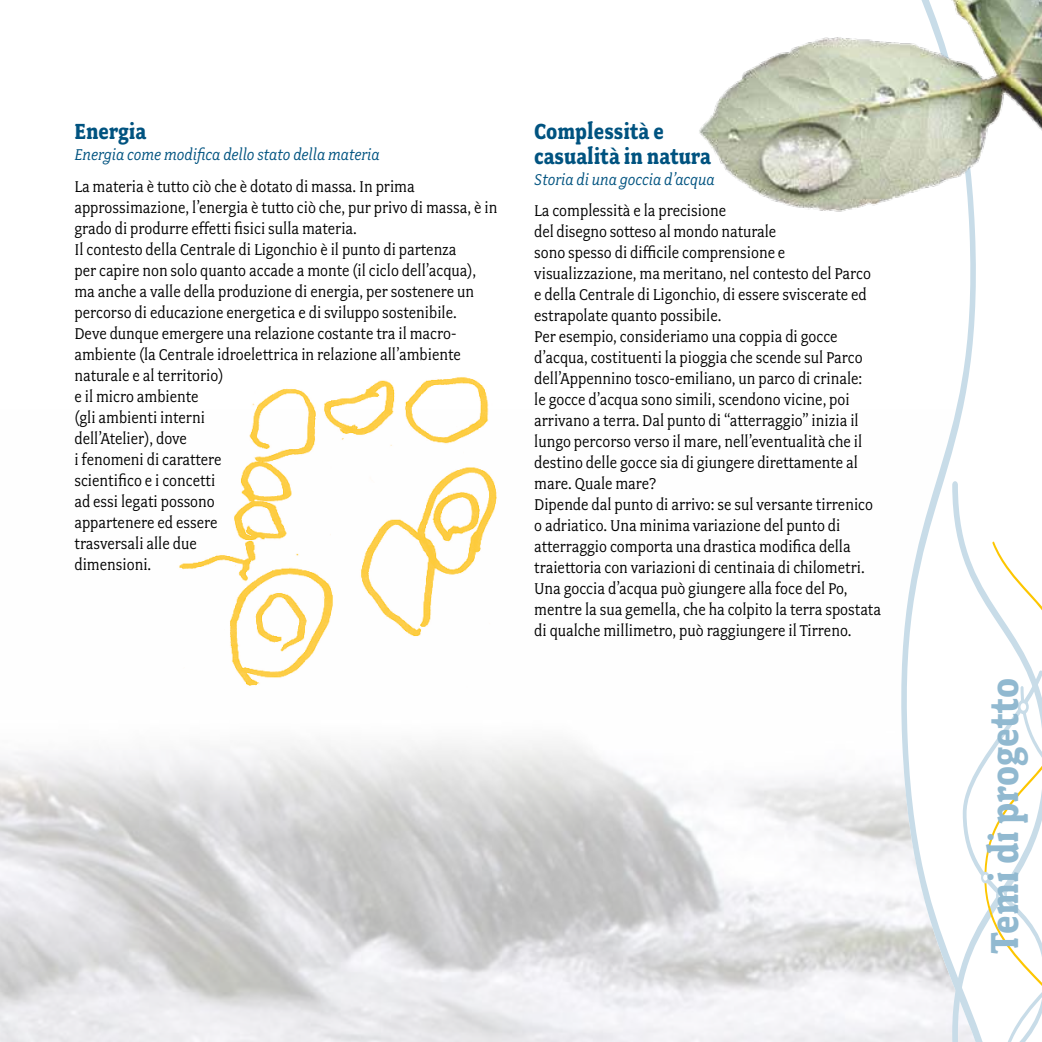
<style>
.page{position:relative;width:1042px;height:1042px;background:#fff}
.page>*{position:absolute;margin:0;border:0;box-sizing:border-box;transform-origin:0 0}
.t1{font:700 43.75px "Fairplex Narrow";color:#91b9d0}
.t2{font:700 24.5px/24.5px "Fairplex Narrow";color:#005380}
.t3{font:17.5px/21px "Fairplex Narrow";color:#000}
.t4{font:italic 17.5px "Fairplex Narrow";color:#005380}
</style>
<div class="page">
<img style="left:178px;top:377px;width:320px;height:310px">
<svg style="left:1019px;top:580px;width:23px;height:462px"></svg>
<svg style="left:869px;top:251px;width:150px;height:791px"></svg>
<img style="left:699px;top:0;width:343px;height:251px">
<h2 class="t2" style="left:74px;top:119px;width:74px">Energia</h2>
<p class="t4" style="left:74px;top:145px;width:307px">Energia come modifica dello stato della materia</p>
<p class="t3" style="left:74px;top:176px;width:424px">La materia è tutto ciò che è dotato di massa. In prima approssimazione, l’energia è tutto ciò che, pur privo di massa, è in grado di produrre effetti fisici sulla materia.<br>Il contesto della Centrale di Ligonchio è il punto di partenza<br>per capire non solo quanto accade a monte (il ciclo dell’acqua), ma anche a valle della produzione di energia, per sostenere un percorso di educazione energetica e di sviluppo sostenibile.<br>Deve dunque emergere una relazione costante tra il macro&shy;ambiente (la Centrale idroelettrica in relazione all’ambiente naturale e al territorio)<br>e il micro ambiente<br>(gli ambienti interni<br>dell’Atelier), dove<br>i fenomeni di carattere<br>scientifico e i concetti<br>ad essi legati possono<br>appartenere ed essere<br>trasversali alle due<br>dimensioni.</p>
<h2 class="t2" style="left:534px;top:119px;width:178px">Complessità e casualità in natura</h2>
<p class="t4" style="left:534px;top:169px;width:182px">Storia di una goccia d’acqua</p>
<p class="t3" style="left:534px;top:200px;width:348px">La complessità e la precisione<br>del disegno sotteso al mondo naturale<br>sono spesso di difficile comprensione e visualizzazione, ma meritano, nel contesto del Parco e della Centrale di Ligonchio, di essere sviscerate ed estrapolate quanto possibile.<br>Per esempio, consideriamo una coppia di gocce d’acqua, costituenti la pioggia che scende sul Parco dell’Appennino tosco-emiliano, un parco di crinale:<br>le gocce d’acqua sono simili, scendono vicine, poi arrivano a terra. Dal punto di “atterraggio” inizia il lungo percorso verso il mare, nell’eventualità che il destino delle gocce sia di giungere direttamente al mare. Quale mare?<br>Dipende dal punto di arrivo: se sul versante tirrenico o adriatico. Una minima variazione del punto di atterraggio comporta una drastica modifica della traiettoria con variazioni di centinaia di chilometri.<br>Una goccia d’acqua può giungere alla foce del Po, mentre la sua gemella, che ha colpito la terra spostata di qualche millimetro, può raggiungere il Tirreno.</p>
<h1 class="t1" style="left:979px;top:952px;width:276px;rotate:-90deg">Temi di progetto</h1>
</div>
